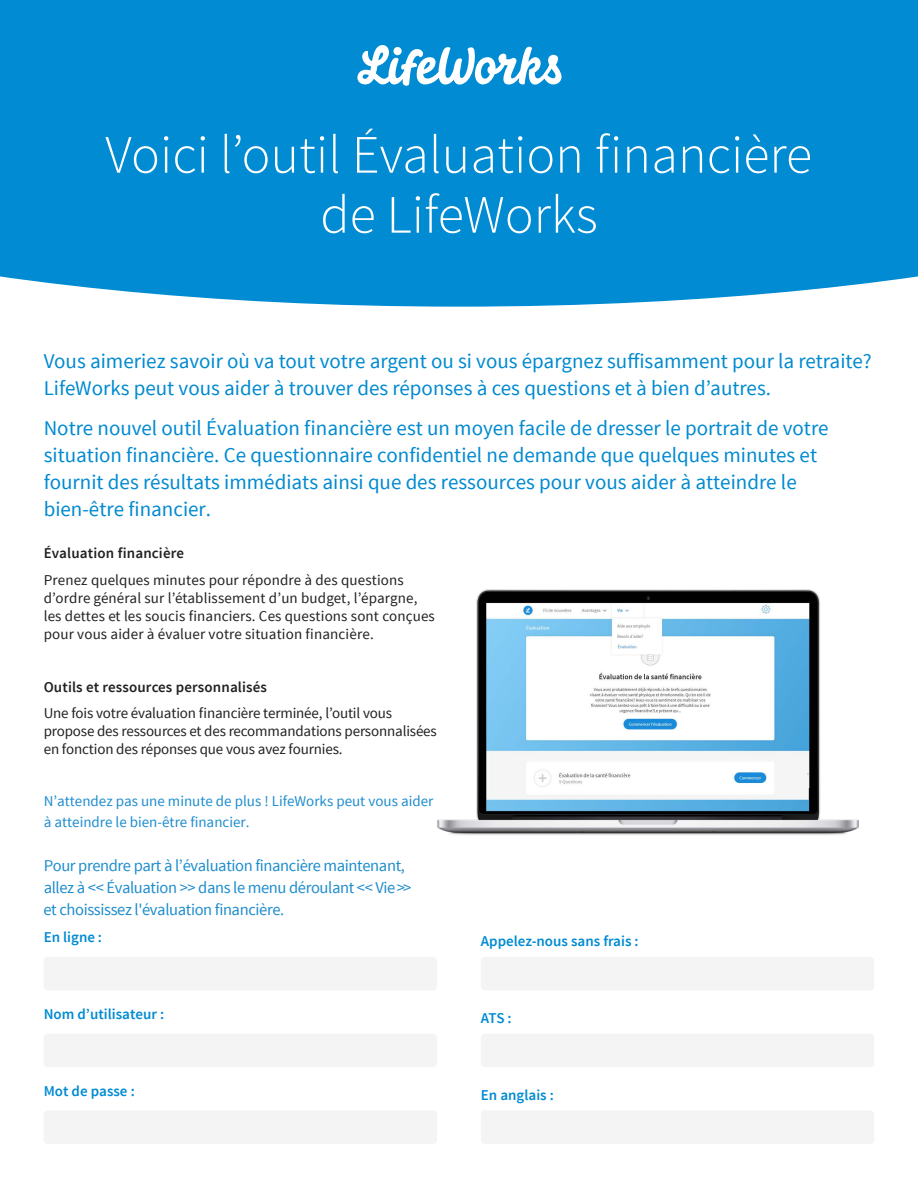
<style>
.page{position:relative;width:918px;height:1188px;background:#fff}
.page>*{position:absolute;margin:0;border:0;box-sizing:border-box;transform-origin:0 0}
.Headline_intro__blue{font:300 54px/60px "Source Sans Pro";color:#fff;text-align:center}
.Headline_intro__blue-2{font:21px/27px "Source Sans Pro";color:#008ad1}
.Body_highlight{font:16.5px/22.5px "Source Sans Pro";letter-spacing:-.025em;color:#1e8dce}
.t1{font:16.5px "Source Sans Pro";letter-spacing:-.025em;color:#1e8dcd}
.Body_highlight-2{font:15px/18px "Source Sans Pro";letter-spacing:.005em;color:#212121}
.Body_highlight-3{font:15px/20.4px "Source Sans Pro";color:#1e8dce}
.Body_highlight-4{font:600 15px "Source Sans Pro";color:#008bd2}
.s1{font-weight:600}
</style>
<div class="page">
<div style="left:0;top:0;width:918px;height:307px;background:#008bd2"></div>
<svg style="left:357px;top:45px;width:205px;height:42px"></svg>
<div style="left:44px;top:1110px;width:393px;height:34px;background:#f5f4f4;border-radius:4px"></div>
<div style="left:44px;top:1034px;width:393px;height:33px;background:#f5f4f4;border-radius:4px"></div>
<div style="left:44px;top:957px;width:393px;height:34px;background:#f5f4f4;border-radius:4px"></div>
<div style="left:481px;top:1110px;width:393px;height:34px;background:#f5f4f4;border-radius:4px"></div>
<div style="left:481px;top:1034px;width:393px;height:33px;background:#f5f4f4;border-radius:4px"></div>
<div style="left:481px;top:957px;width:393px;height:34px;background:#f5f4f4;border-radius:4px"></div>
<img style="left:437px;top:589px;width:422px;height:246px">
<p class="Headline_intro__blue" style="left:105px;top:125px;width:708px">Voici l’outil Évaluation financière de LifeWorks</p>
<p class="Headline_intro__blue-2" style="left:44px;top:348px;width:829px">Vous aimeriez savoir où va tout votre argent ou si vous épargnez suffisamment pour la retraite?<br>LifeWorks peut vous aider à trouver des réponses à ces questions et à bien d’autres.</p>
<p class="Headline_intro__blue-2" style="left:44px;top:414px;width:786px">Notre nouvel outil Évaluation financière est un moyen facile de dresser le portrait de votre situation financière. Ce questionnaire confidentiel ne demande que quelques minutes et fournit des résultats immédiats ainsi que des ressources pour vous aider à atteindre le bien-être financier.</p>
<p class="Body_highlight-2" style="left:44px;top:540px;width:362px;line-height:26.5px"><span class="s1">Évaluation financière<br></span>Prenez quelques minutes pour répondre à des questions</p>
<p class="Body_highlight-2" style="left:44px;top:589px;width:393px">d’ordre général sur l’établissement d’un budget, l’épargne, les dettes et les soucis financiers. Ces questions sont conçues pour vous aider à évaluer votre situation financière.</p>
<p class="Body_highlight-2" style="left:44px;top:674px;width:350px;line-height:26.5px"><span class="s1">Outils et ressources personnalisés<br></span>Une fois votre évaluation financière terminée, l’outil vous</p>
<p class="Body_highlight-2" style="left:44px;top:722px;width:395px">propose des ressources et des recommandations personnalisées en fonction des réponses que vous avez fournies.</p>
<p class="Body_highlight-3" style="left:44px;top:791px;width:391px">N’attendez pas une minute de plus ! LifeWorks peut vous aider à atteindre le bien-être financier.</p>
<p class="Body_highlight" style="left:44px;top:854px;width:369px">Pour prendre part à l’évaluation financière maintenant, allez à &lt;&lt; Évaluation &gt;&gt; dans le menu déroulant &lt;&lt; Vie&gt;&gt;</p>
<p class="Body_highlight-4" style="left:44px;top:928px;width:60px">En ligne :</p>
<p class="t1" style="left:43px;top:899px;width:242px">et choississez l'évaluation financière.</p>
<p class="Body_highlight-4" style="left:481px;top:932px;width:159px">Appelez-nous sans frais :</p>
<p class="Body_highlight-4" style="left:44px;top:1005px;width:122px">Nom d’utilisateur :</p>
<p class="Body_highlight-4" style="left:481px;top:1009px;width:32px">ATS :</p>
<p class="Body_highlight-4" style="left:44px;top:1081px;width:93px">Mot de passe :</p>
<p class="Body_highlight-4" style="left:481px;top:1085px;width:75px">En anglais :</p>
</div>
